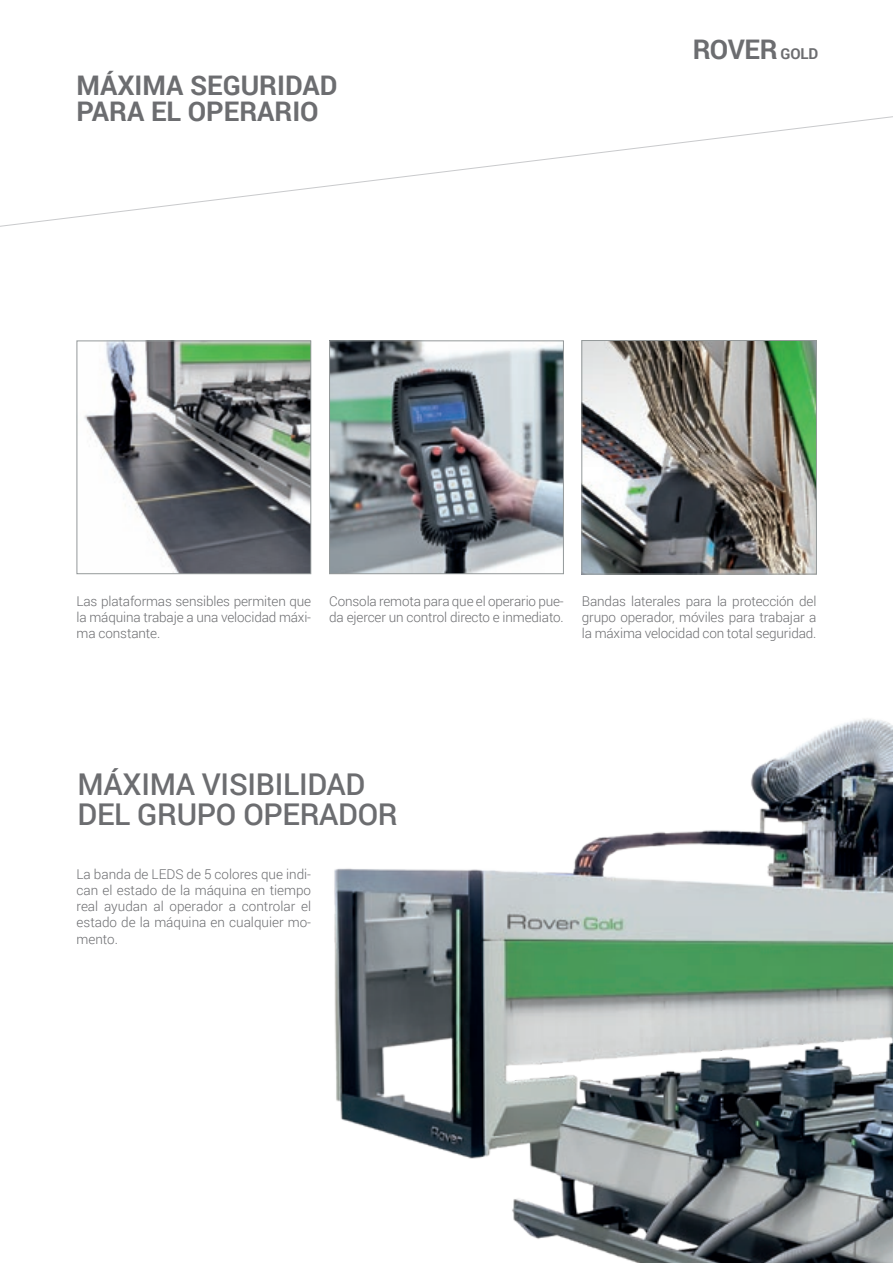
<style>
.page{position:relative;width:893px;height:1263px;background:#fff}
.page>*{position:absolute;margin:0;border:0;box-sizing:border-box;transform-origin:0 0}
.t1{font:500 30px/30px "Roboto";letter-spacing:-.01em;color:#6c6d70}
.NEW_PI_-_SOTTOTILO_V{font:700 27px/25.5px "Roboto";color:#6c6d70}
.t2{font:300 13.5px/16.2px "Roboto";letter-spacing:-.01em;color:#6c6d70;text-align:justify}
.s1{font-size:15px}
</style>
<div class="page">
<svg style="left:0;top:116px;width:893px;height:111px"></svg>
<img style="left:583px;top:342px;width:232px;height:230px">
<div style="left:581px;top:340px;width:236px;height:234px;border:1px solid #94999a"></div>
<img style="left:84px;top:342px;width:225px;height:230px">
<div style="left:77px;top:340px;width:234px;height:234px;border:1px solid #94999a"></div>
<img style="left:331px;top:342px;width:231px;height:230px">
<div style="left:329px;top:340px;width:235px;height:234px;border:1px solid #94999a"></div>
<img style="left:334px;top:719px;width:559px;height:544px">
<p class="NEW_PI_-_SOTTOTILO_V" style="left:77px;top:72px;width:262px">MÁXIMA SEGURIDAD<br>PARA EL OPERARIO</p>
<p class="NEW_PI_-_SOTTOTILO_V" style="left:693px;top:35px;width:127px">ROVER <span class="s1">GOLD</span></p>
<p class="t2" style="left:77px;top:593px;width:236px">Las plataformas sensibles permiten que la máquina trabaje a una velocidad máxi&shy;ma constante.</p>
<p class="t2" style="left:329px;top:593px;width:236px">Consola remota para que el operario pue&shy;da ejercer un control directo e inmediato.</p>
<p class="t2" style="left:582px;top:593px;width:236px">Bandas laterales para la protección del grupo operador, móviles para trabajar a la máxima velocidad con total seguridad.</p>
<p class="t1" style="left:78px;top:768px;width:322px">MÁXIMA VISIBILIDAD<br>DEL GRUPO OPERADOR</p>
<p class="t2" style="left:77px;top:865px;width:236px">La banda de LEDS de 5 colores que indi&shy;can el estado de la máquina en tiempo real ayudan al operador a controlar el estado de la máquina en cualquier mo&shy;mento.</p>
</div>
